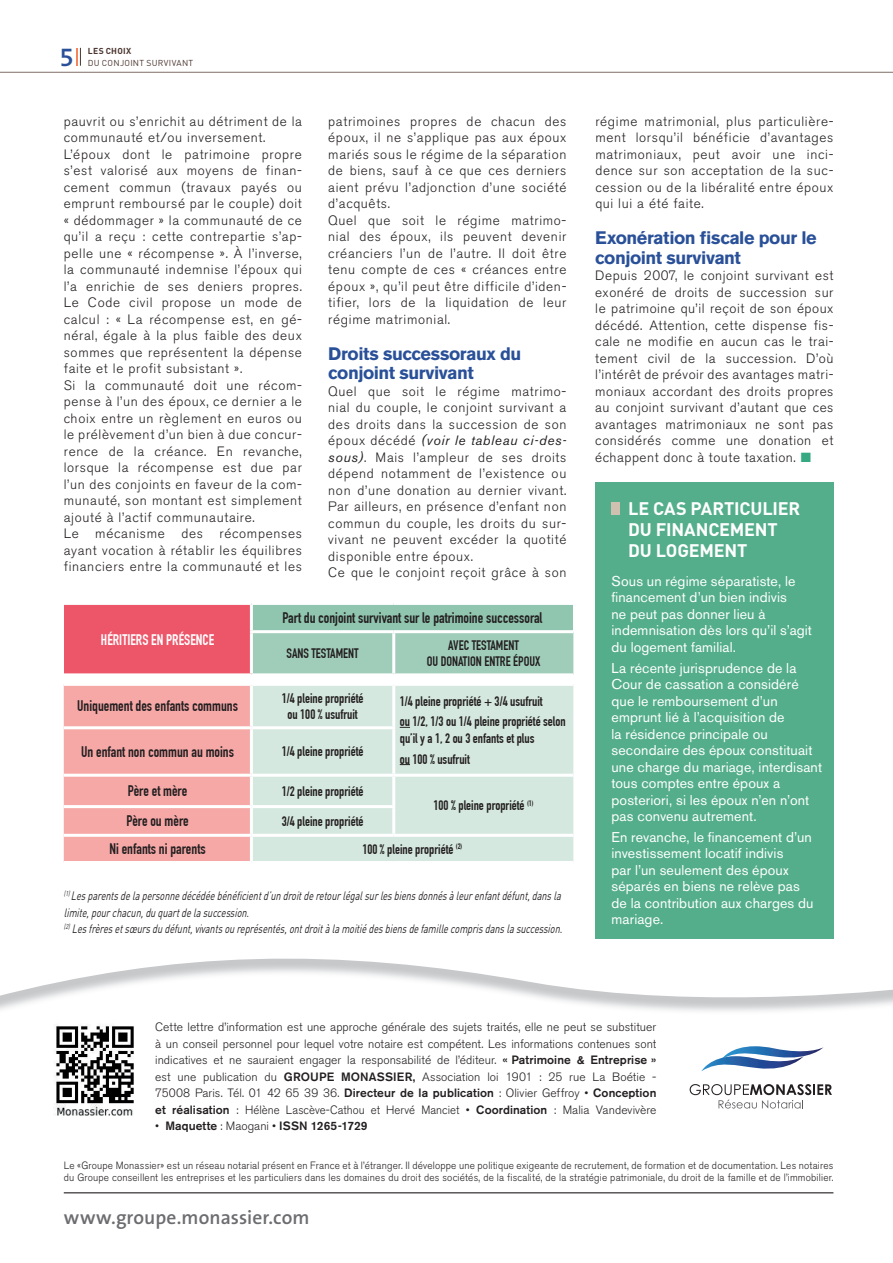
<style>
.page{position:relative;width:893px;height:1263px;background:#fff}
.page>*{position:absolute;margin:0;border:0;box-sizing:border-box;transform-origin:0 0}
.t1{font:600 26.55px "The Mix B6";color:#295098}
.t2{font:600 19.5px "The Sans B6";letter-spacing:.005em;color:#6c6d70}
.t3{font:700 18px/19.5px "Akzidenz Grotesk BE";letter-spacing:-.025em;color:#295098}
.t4{font:700 18px/21px "DIN";letter-spacing:-.01em;color:#fff}
.t5{font:700 15px "DIN Condensed";color:#231f20}
.t6{font:700 15px "DIN Condensed";color:#fff}
.t7{font:14.1px/16.5px "Akzidenz Grotesk BE";letter-spacing:.01em;color:#fff}
.t8{font:300 13.5px/16.5px "Akzidenz Grotesk BE";letter-spacing:.05em;color:#231f20}
.t9{font:700 13.5px/16.5px "DIN Condensed";color:#231f20;text-align:center}
.t10{font:300 12px/16.5px "Akzidenz Grotesk BE";letter-spacing:.005em;color:#231f20;text-align:justify}
.t11{font:italic 12px/16.5px "DIN";color:#231f20;scale:.75 1}
.t12{font:500 12px "Akzidenz Grotesk BE";letter-spacing:.01em;color:#231f20}
.t13{font:300 10.5px/12px "Akzidenz Grotesk BE";letter-spacing:.02em;color:#231f20;scale:.95 1}
.t14{font:8.55px "DIN";letter-spacing:.035em;color:#4a352e}
.t15{font:700 8.55px "DIN";letter-spacing:.03em;color:#4a352e}
.s1{font-weight:400;font-style:italic}
.s2{color:#36a882}
.s3{font-weight:500}
.s4{font-weight:300}
</style>
<div class="page">
<svg style="left:0;top:809px;width:893px;height:202px"></svg>
<hr style="left:0;top:72px;width:893px;height:1px;background:#8e7e78">
<svg style="left:76px;top:48px;width:5px;height:18px"></svg>
<hr style="left:64px;top:1192px;width:769px;height:1px;background:#231f20">
<svg style="left:690px;top:1084px;width:142px;height:24px"></svg>
<svg style="left:701px;top:1046px;width:122px;height:25px"></svg>
<img style="left:53px;top:1025px;width:81px;height:91px">
<div style="left:595px;top:482px;width:238px;height:457px;background:#54ae8b"></div>
<div style="left:611px;top:502px;width:9px;height:13px;background:#d0c0b0"></div>
<div style="left:64px;top:603px;width:187px;height:72px;background:#ed5669"></div>
<div style="left:251px;top:603px;width:322px;height:29px;background:#90c5af"></div>
<hr style="left:64px;top:602px;width:187px;height:3px;background:#fff">
<hr style="left:251px;top:602px;width:143px;height:3px;background:#fff">
<hr style="left:250px;top:605px;width:3px;height:25px;background:#fff">
<hr style="left:394px;top:602px;width:179px;height:3px;background:#fff">
<hr style="left:250px;top:630px;width:144px;height:3px;background:#fff">
<hr style="left:394px;top:630px;width:179px;height:3px;background:#fff">
<hr style="left:64px;top:861px;width:187px;height:3px;background:#fff">
<hr style="left:251px;top:861px;width:143px;height:3px;background:#fff">
<hr style="left:394px;top:861px;width:179px;height:3px;background:#fff">
<svg style="left:64px;top:632px;width:509px;height:229px"></svg>
<p class="t15" style="left:88px;top:46px;width:45px">LES CHOIX</p>
<h1 class="t1" style="left:60px;top:43px;width:16px">5</h1>
<p class="t14" style="left:88px;top:57px;width:107px">DU CONJOINT SURVIVANT</p>
<p class="t8" style="left:64px;top:113px;width:240px">pauvrit ou s’enrichit au détriment de la communauté et/ou inversement.<br>L’époux dont le patrimoine propre s’est valorisé aux moyens de finan&shy;cement commun (travaux payés ou emprunt remboursé par le couple) doit « dédommager » la communauté de ce qu’il a reçu : cette contrepartie s’ap&shy;pelle une « récompense ». À l’inverse, la communauté indemnise l’époux qui l’a enrichie de ses deniers propres.<br>Le Code civil propose un mode de calcul : « La récompense est, en gé&shy;néral, égale à la plus faible des deux sommes que représentent la dépense faite et le profit subsistant ».<br>Si la communauté doit une récom&shy;pense à l’un des époux, ce dernier a le choix entre un règlement en euros ou le prélèvement d’un bien à due concur&shy;rence de la créance. En revanche, lorsque la récompense est due par l’un des conjoints en faveur de la com&shy;munauté, son montant est simplement ajouté à l’actif communautaire.<br>Le mécanisme des récompenses ayant vocation à rétablir les équilibres financiers entre la communauté et les</p>
<p class="t8" style="left:328px;top:113px;width:240px">patrimoines propres de chacun des époux, il ne s’applique pas aux époux mariés sous le régime de la séparation de biens, sauf à ce que ces derniers aient prévu l’adjonction d’une société d’acquêts.<br>Quel que soit le régime matrimo&shy;nial des époux, ils peuvent devenir créanciers l’un de l’autre. Il doit être tenu compte de ces « créances entre époux », qu’il peut être difficile d’iden&shy;tifier, lors de la liquidation de leur régime matrimonial.</p>
<h3 class="t3" style="left:328px;top:344px;width:195px">Droits successoraux du conjoint survivant</h3>
<p class="t8" style="left:328px;top:383px;width:240px">Quel que soit le régime matrimo&shy;nial du couple, le conjoint survivant a des droits dans la succession de son époux décédé <span class="s1">(voir le tableau ci-des&shy;sous)</span>. Mais l’ampleur de ses droits dépend notamment de l’existence ou non d’une donation au dernier vivant.<br>Par ailleurs, en présence d’enfant non commun du couple, les droits du sur&shy;vivant ne peuvent excéder la quotité disponible entre époux.<br>Ce que le conjoint reçoit grâce à son</p>
<p class="t6" style="left:101px;top:630px;width:115px">HÉRITIERS EN PRÉSENCE</p>
<p class="t5" style="left:282px;top:609px;width:262px">Part du conjoint survivant sur le patrimoine successoral</p>
<p class="t9" style="left:286px;top:645px;width:74px">SANS TESTAMENT</p>
<p class="t9" style="left:427px;top:637px;width:115px">AVEC TESTAMENT<br>OU DONATION ENTRE ÉPOUX</p>
<p class="t5" style="left:77px;top:697px;width:162px">Uniquement des enfants communs</p>
<p class="t9" style="left:282px;top:690px;width:83px">1/4 pleine propriété ou 100 % usufruit</p>
<p class="t9" style="left:400px;top:690px;width:167px;line-height:20.7px;text-align:left">1/4 pleine propriété + 3/4 usufruit<br>ou 1/2, 1/3 ou 1/4 pleine propriété selon</p>
<p class="t9" style="left:400px;top:728px;width:136px;line-height:20.7px;text-align:left">qu’il y a 1, 2 ou 3 enfants et plus ou 100 % usufruit</p>
<p class="t5" style="left:81px;top:743px;width:154px">Un enfant non commun au moins</p>
<p class="t9" style="left:282px;top:743px;width:83px">1/4 pleine propriété</p>
<p class="t5" style="left:128px;top:782px;width:61px">Père et mère</p>
<p class="t9" style="left:282px;top:783px;width:83px">1/2 pleine propriété</p>
<p class="t9" style="left:434px;top:797px;width:101px">100 % pleine propriété <sup>(1)</sup></p>
<p class="t5" style="left:126px;top:812px;width:64px">Père ou mère</p>
<p class="t9" style="left:282px;top:813px;width:83px">3/4 pleine propriété</p>
<p class="t5" style="left:110px;top:840px;width:98px">Ni enfants ni parents</p>
<p class="t9" style="left:362px;top:841px;width:101px">100 % pleine propriété <sup>(2)</sup></p>
<p class="t11" style="left:64px;top:888px;width:670px"><sup>(1)</sup>Lesparentsdelapersonnedécédéebénéficientd’undroitderetourlégalsurlesbiensdonnésàleurenfantdéfunt,dansla limite,pourchacun,duquartdelasuccession.<br><sup>(2)</sup> Lesfrèresetsœursdudéfunt,vivantsoureprésentés,ontdroitàlamoitiédesbiensdefamillecomprisdanslasuccession.</p>
<p class="t8" style="left:595px;top:113px;width:240px;text-align:justify">régime matrimonial, plus particulière&shy;ment lorsqu’il bénéficie d’avantages matrimoniaux, peut avoir une inci&shy;dence sur son acceptation de la suc&shy;cession ou de la libéralité entre époux qui lui a été faite.</p>
<h3 class="t3" style="left:595px;top:229px;width:223px">Exonération fiscale pour le conjoint survivant</h3>
<p class="t8" style="left:595px;top:268px;width:240px;text-align:justify">Depuis 2007, le conjoint survivant est exonéré de droits de succession sur le patrimoine qu’il reçoit de son époux décédé. Attention, cette dispense fis&shy;cale ne modifie en aucun cas le trai&shy;tement civil de la succession. D’où l’intérêt de prévoir des avantages matri&shy;moniaux accordant des droits propres au conjoint survivant d’autant que ces avantages matrimoniaux ne sont pas considérés comme une donation et échappent donc à toute taxation. <span class="s2">■</span></p>
<h3 class="t4" style="left:628px;top:497px;width:173px">LE CAS PARTICULIER<br>DU FINANCEMENT<br>DU LOGEMENT</h3>
<p class="t7" style="left:611px;top:573px;width:202px">Sous un régime séparatiste, le financement d’un bien indivis<br>ne peut pas donner lieu à indemnisation dès lors qu’il s’agit du logement familial.</p>
<p class="t7" style="left:611px;top:659px;width:212px">La récente jurisprudence de la<br>Cour de cassation a considéré que le remboursement d’un emprunt lié à l’acquisition de<br>la résidence principale ou secondaire des époux constituait une charge du mariage, interdisant tous comptes entre époux a posteriori, si les époux n’en n’ont pas convenu autrement.</p>
<p class="t7" style="left:611px;top:829px;width:204px">En revanche, le financement d’un investissement locatif indivis<br>par l’un seulement des époux séparés en biens ne relève pas de la contribution aux charges du mariage.</p>
<p class="t10" style="left:155px;top:1019px;width:503px">Cette lettre d’information est une approche générale des sujets traités, elle ne peut se substituer à un conseil personnel pour lequel votre notaire est compétent. Les informations contenues sont indicatives et ne sauraient engager la responsabilité de l’éditeur. <span class="s3">« Patrimoine &amp; Entreprise » </span>est une publication du <span class="s3">GROUPE MONASSIER,</span> Association loi 1901 : 25 rue La Boétie - 75008 Paris. Tél. 01 42 65 39 36. <span class="s3">Directeur de la publication</span> : Olivier Geffroy • <span class="s3">Conception et réalisation</span> : Hélène Lascève-Cathou et Hervé Manciet • <span class="s3">Coordination</span> : Malia Vandevivère</p>
<p class="t12" style="left:155px;top:1118px;width:214px"><span class="s4">•</span> Maquette <span class="s4">: Maogani •</span> ISSN 1265-1729</p>
<p class="t13" style="left:64px;top:1159px;width:812px">Le «Groupe Monassier» est un réseau notarial présent en France et à l’étranger. Il développe une politique exigeante de recrutement, de formation et de documentation. Les notaires du Groupe conseillent les entreprises et les particuliers dans les domaines du droit des sociétés, de la fiscalité, de la stratégie patrimoniale, du droit de la famille et de l’immobilier.</p>
<h2 class="t2" style="left:64px;top:1207px;width:247px">www.groupe.monassier.com</h2>
</div>
